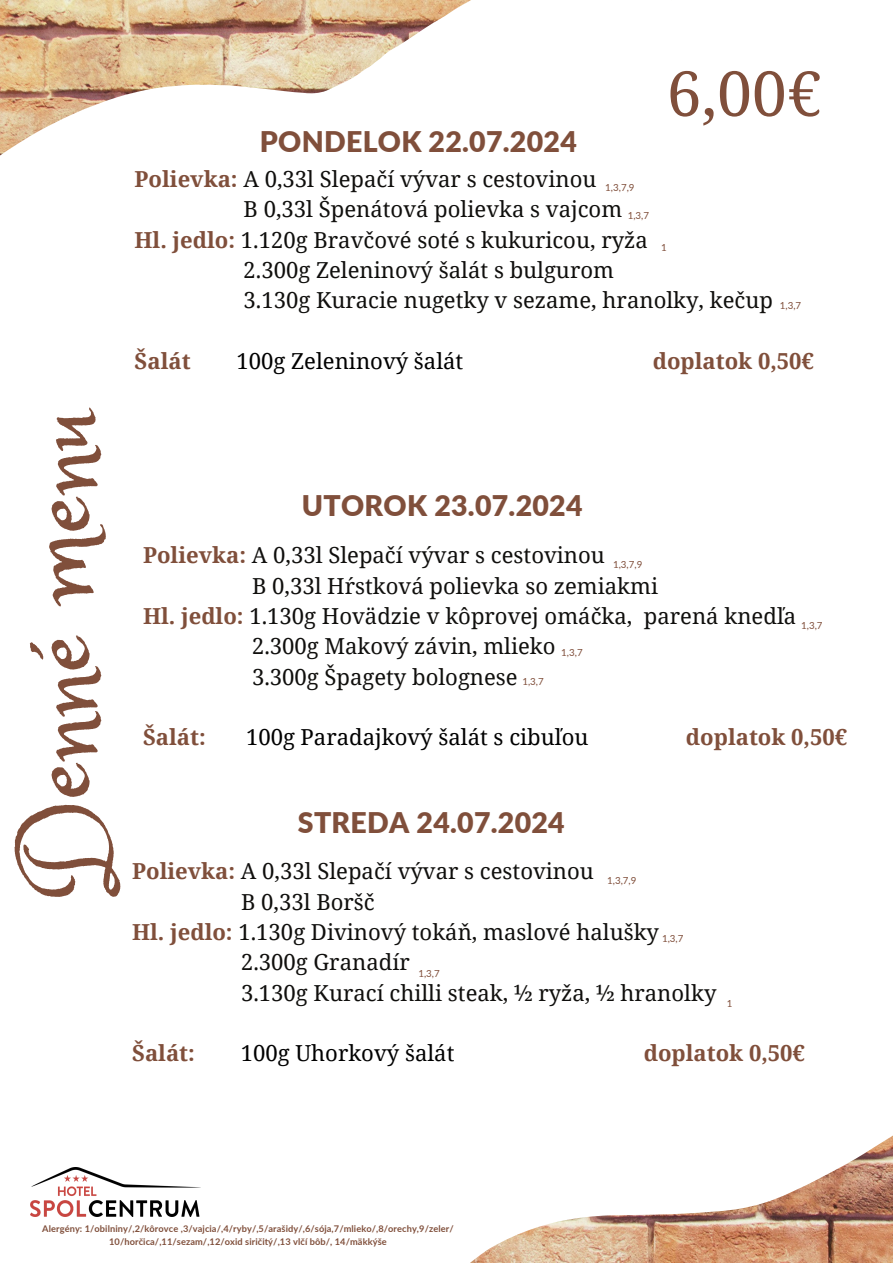
<style>
.page{position:relative;width:893px;height:1263px;background:#fff}
.page>*{position:absolute;margin:0;border:0;box-sizing:border-box;transform-origin:0 0}
.t1{font:104.77px "Princess Sofia";color:#804f3b}
.t2{font:62.25px "Noto Serif";color:#804f3b}
.t3{font:900 28.42px "Lato";letter-spacing:.01em;color:#804f3b}
.t4{font:22.05px "Noto Serif";color:#100f0d}
.t5{font:22.05px "Noto Serif";color:#000}
.t6{font:700 22.05px "Noto Serif";color:#804f3b}
.t7{font:9.75px "Lato";color:#804f3b}
.t8{font:700 9.23px/13.5px "Lato";letter-spacing:.01em;color:#804f3b;text-align:center}
.s1{font-weight:700;color:#804f3b}
</style>
<div class="page">
<svg style="left:0;top:0;width:471px;height:156px"></svg>
<svg style="left:70px;top:1135px;width:823px;height:128px"></svg>
<img style="left:30px;top:1168px;width:171px;height:49px">
<h3 class="t3" style="left:260px;top:124px;width:318px">PONDELOK 22.07.2024</h3>
<h3 class="t2" style="left:666px;top:50px;width:156px">6,00€</h3>
<p class="t4" style="left:135px;top:163px;width:463px"><span class="s1">Polievka:</span> A 0,33l Slepačí vývar s cestovinou</p>
<p class="t4" style="left:243px;top:194px;width:380px">B 0,33l Špenátová polievka s vajcom</p>
<p class="t4" style="left:135px;top:224px;width:515px"><span class="s1">Hl. jedlo:</span> 1.120g Bravčové soté s kukuricou, ryža</p>
<p class="t4" style="left:243px;top:254px;width:372px">2.300g Zeleninový šalát s bulgurom</p>
<p class="t4" style="left:243px;top:285px;width:531px">3.130g Kuracie nugetky v sezame, hranolky, kečup</p>
<p class="t6" style="left:135px;top:345px;width:58px">Šalát</p>
<p class="t5" style="left:236px;top:345px;width:228px">100g Zeleninový šalát</p>
<p class="t6" style="left:652px;top:345px;width:163px">doplatok 0,50€</p>
<p class="t7" style="left:605px;top:181px;width:31px">1,3,7,9</p>
<p class="t7" style="left:627px;top:210px;width:23px">1,3,7</p>
<p class="t7" style="left:661px;top:241px;width:7px">1</p>
<p class="t7" style="left:780px;top:299px;width:23px">1,3,7</p>
<p class="t1" style="left:-8px;top:900px;width:496px;rotate:-90deg">Denné menu</p>
<p class="t3" style="left:302px;top:488px;width:282px">UTOROK 23.07.2024</p>
<h4 class="t4" style="left:143px;top:540px;width:463px"><span class="s1">Polievka:</span> A 0,33l Slepačí vývar s cestovinou</h4>
<h4 class="t4" style="left:252px;top:570px;width:407px">B 0,33l Hŕstková polievka so zemiakmi</h4>
<h4 class="t4" style="left:143px;top:600px;width:654px"><span class="s1">Hl. jedlo:</span> 1.130g Hovädzie v kôprovej omáčka, parená knedľa</h4>
<h4 class="t4" style="left:252px;top:631px;width:305px">2.300g Makový závin, mlieko</h4>
<h4 class="t4" style="left:252px;top:661px;width:267px">3.300g Špagety bolognese</h4>
<h4 class="t6" style="left:143px;top:722px;width:64px">Šalát:</h4>
<h4 class="t5" style="left:246px;top:722px;width:344px">100g Paradajkový šalát s cibuľou</h4>
<h4 class="t6" style="left:686px;top:722px;width:163px">doplatok 0,50€</h4>
<h4 class="t7" style="left:613px;top:558px;width:31px">1,3,7,9</h4>
<h1 class="t7" style="left:801px;top:619px;width:23px">1,3,7</h1>
<p class="t7" style="left:561px;top:646px;width:23px">1,3,7</p>
<h4 class="t7" style="left:522px;top:675px;width:23px">1,3,7</h4>
<p class="t3" style="left:298px;top:805px;width:268px">STREDA 24.07.2024</p>
<p class="t4" style="left:132px;top:855px;width:463px"><span class="s1">Polievka:</span> A 0,33l Slepačí vývar s cestovinou</p>
<p class="t4" style="left:241px;top:886px;width:135px">B 0,33l Boršč</p>
<p class="t4" style="left:132px;top:916px;width:528px"><span class="s1">Hl. jedlo:</span> 1.130g Divinový tokáň, maslové halušky</p>
<p class="t4" style="left:241px;top:947px;width:170px">2.300g Granadír</p>
<p class="t4" style="left:241px;top:977px;width:477px">3.130g Kurací chilli steak, ½ ryža, ½ hranolky</p>
<p class="t6" style="left:132px;top:1038px;width:64px">Šalát:</p>
<p class="t5" style="left:241px;top:1038px;width:215px">100g Uhorkový šalát</p>
<p class="t6" style="left:644px;top:1038px;width:163px">doplatok 0,50€</p>
<h2 class="t7" style="left:607px;top:874px;width:31px">1,3,7,9</h2>
<p class="t7" style="left:662px;top:933px;width:23px">1,3,7</p>
<h4 class="t7" style="left:418px;top:967px;width:23px">1,3,7</h4>
<h4 class="t7" style="left:726px;top:998px;width:7px">1</h4>
<h3 class="t8" style="left:42px;top:1221px;width:413px">Alergény: 1/obilniny/,2/kôrovce ,3/vajcia/,4/ryby/,5/arašidy/,6/sója,7/mlieko/,8/orechy,9/zeler/<br>10/horčica/,11/sezam/,12/oxid siričitý/,13 vlčí bôb/, 14/mäkkýše</h3>
</div>
